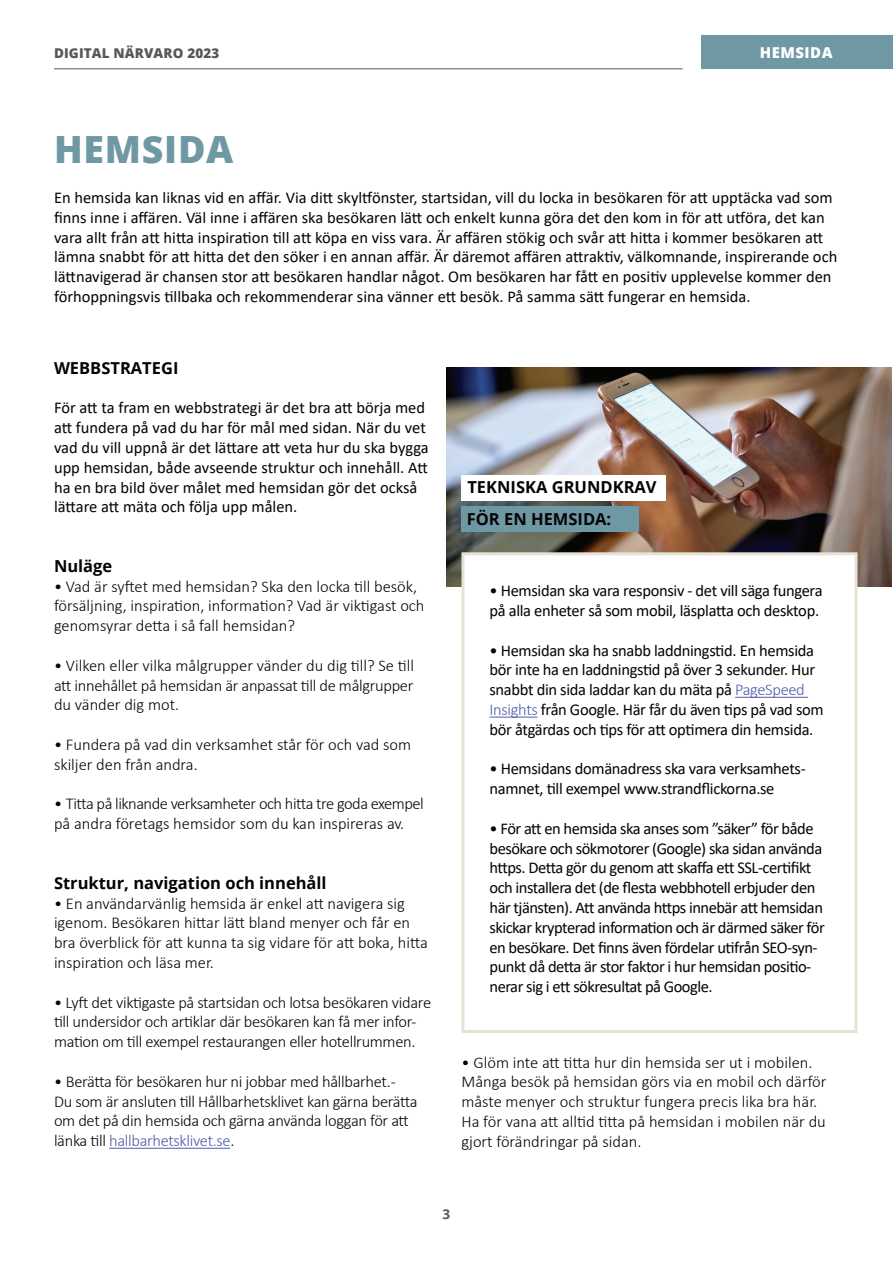
<style>
.page{position:relative;width:893px;height:1263px;background:#fff}
.page>*{position:absolute;margin:0;border:0;box-sizing:border-box;transform-origin:0 0}
.t1{font:800 37.5px "Open Sans";letter-spacing:.02em;color:#6f98a5}
.t2{font:300 16.5px/19.8px "Calibri";letter-spacing:-.01em;color:#040503}
.t3{font:16.5px/19.8px "Calibri";color:#040503}
.t4{font:16.5px/19.8px "Calibri";letter-spacing:-.02em;color:#040503}
.t5{font:300 16.5px/19.8px "Calibri";letter-spacing:-.03em;color:#040503}
.t6{font:700 16.5px/32.4px "Open Sans";color:#040503}
.t7{font:800 15px "Open Sans";letter-spacing:.03em;color:#fff}
.t8{font:800 13.5px "Open Sans";letter-spacing:.01em;color:#57585a}
.t9{font:700 13.5px "Open Sans";color:#57585a}
.s1{color:#4f5ca9}
.s2{font-weight:300;color:#4f5ca9}
</style>
<div class="page">
<div style="left:701px;top:36px;width:192px;height:33px;background:#6f98a5"></div>
<hr style="left:54px;top:68px;width:628px;height:1px;background:#57585a">
<hr style="left:109px;top:1148px;width:121px;height:1px;background:#4f5ca9">
<img style="left:446px;top:367px;width:446px;height:219px">
<div style="left:461px;top:552px;width:396px;height:481px;background:#fff;border:3px solid #e6e2d5"></div>
<hr style="left:735px;top:697px;width:73px;height:1px;background:#4f5ca9">
<hr style="left:489px;top:717px;width:48px;height:1px;background:#4f5ca9">
<div style="left:461px;top:475px;width:205px;height:25px;background:#fff"></div>
<div style="left:461px;top:507px;width:177px;height:25px;background:#6f98a5"></div>
<p class="t8" style="left:54px;top:42px;width:167px">DIGITAL NÄRVARO 2023</p>
<p class="t7" style="left:760px;top:41px;width:74px">HEMSIDA</p>
<h1 class="t1" style="left:54px;top:121px;width:181px">HEMSIDA</h1>
<p class="t3" style="left:54px;top:187px;width:785px">En hemsida kan liknas vid en affär. Via ditt skyltfönster, startsidan, vill du locka in besökaren för att upptäcka vad som finns inne i affären. Väl inne i affären ska besökaren lätt och enkelt kunna göra det den kom in för att utföra, det kan vara allt från att hitta inspiration till att köpa en viss vara. Är affären stökig och svår att hitta i kommer besökaren att lämna snabbt för att hitta det den söker i en annan affär. Är däremot affären attraktiv, välkomnande, inspirerande och lättnavigerad är chansen stor att besökaren handlar något. Om besökaren har fått en positiv upplevelse kommer den förhoppningsvis tillbaka och rekommenderar sina vänner ett besök. På samma sätt fungerar en hemsida.</p>
<p class="t6" style="left:54px;top:351px;width:126px">WEBBSTRATEGI</p>
<p class="t3" style="left:54px;top:398px;width:376px">För att ta fram en webbstrategi är det bra att börja med att fundera på vad du har för mål med sidan. När du vet vad du vill uppnå är det lättare att veta hur du ska bygga upp hemsidan, både avseende struktur och innehåll. Att ha en bra bild över målet med hemsidan gör det också lättare att mäta och följa upp målen.</p>
<p class="t6" style="left:54px;top:549px;width:60px">Nuläge</p>
<p class="t2" style="left:54px;top:576px;width:372px">• Vad är syftet med hemsidan? Ska den locka till besök, försäljning, inspiration, information? Vad är viktigast och genomsyrar detta i så fall hemsidan?</p>
<p class="t2" style="left:54px;top:655px;width:362px;text-align:justify">• Vilken eller vilka målgrupper vänder du dig till? Se till att innehållet på hemsidan är anpassat till de målgrupper du vänder dig mot.</p>
<p class="t2" style="left:54px;top:734px;width:359px">• Fundera på vad din verksamhet står för och vad som skiljer den från andra.</p>
<p class="t5" style="left:54px;top:794px;width:371px">• Titta på liknande verksamheter och hitta tre goda exempel på andra företags hemsidor som du kan inspireras av.</p>
<p class="t6" style="left:54px;top:866px;width:274px">Struktur, navigation och innehåll</p>
<p class="t2" style="left:54px;top:893px;width:375px">• En användarvänlig hemsida är enkel att navigera sig igenom. Besökaren hittar lätt bland menyer och får en bra överblick för att kunna ta sig vidare för att boka, hitta inspiration och läsa mer.</p>
<p class="t2" style="left:54px;top:992px;width:379px">• Lyft det viktigaste på startsidan och lotsa besökaren vidare till undersidor och artiklar där besökaren kan få mer infor&shy;mation om till exempel restaurangen eller hotellrummen.</p>
<p class="t2" style="left:54px;top:1071px;width:365px">• Berätta för besökaren hur ni jobbar med hållbarhet. - Du som är ansluten till Hållbarhetsklivet kan gärna berätta om det på din hemsida och gärna använda loggan för att länka till <span class="s1">hallbarhetsklivet.se</span>.</p>
<p class="t6" style="left:467px;top:470px;width:191px">TEKNISKA GRUNDKRAV<br>FÖR EN HEMSIDA:</p>
<p class="t4" style="left:489px;top:580px;width:335px">• Hemsidan ska vara responsiv - det vill säga fungera på alla enheter så som mobil, läsplatta och desktop.</p>
<p class="t4" style="left:489px;top:640px;width:336px">• Hemsidan ska ha snabb laddningstid. En hemsida bör inte ha en laddningstid på över 3 sekunder. Hur snabbt din sida laddar kan du mäta på <span class="s2">PageSpeed Insights</span> från Google. Här får du även tips på vad som bör åtgärdas och tips för att optimera din hemsida.</p>
<p class="t4" style="left:489px;top:759px;width:318px">• Hemsidans domänadress ska vara verksamhets&shy;namnet, till exempel www.strandflickorna.se</p>
<p class="t4" style="left:489px;top:818px;width:337px">• För att en hemsida ska anses som ”säker” för både besökare och sökmotorer (Google) ska sidan använda https. Detta gör du genom att skaffa ett SSL-certifikt och installera det (de flesta webbhotell erbjuder den här tjänsten). Att använda https innebär att hemsidan skickar krypterad information och är därmed säker för en besökare. Det finns även fördelar utifrån SEO-syn&shy;punkt då detta är stor faktor i hur hemsidan positio&shy;nerar sig i ett sökresultat på Google.</p>
<p class="t2" style="left:461px;top:1052px;width:367px">• Glöm inte att titta hur din hemsida ser ut i mobilen.<br>Många besök på hemsidan görs via en mobil och därför måste menyer och struktur fungera precis lika bra här.<br>Ha för vana att alltid titta på hemsidan i mobilen när du gjort förändringar på sidan.</p>
<p class="t9" style="left:443px;top:1205px;width:9px">3</p>
</div>
